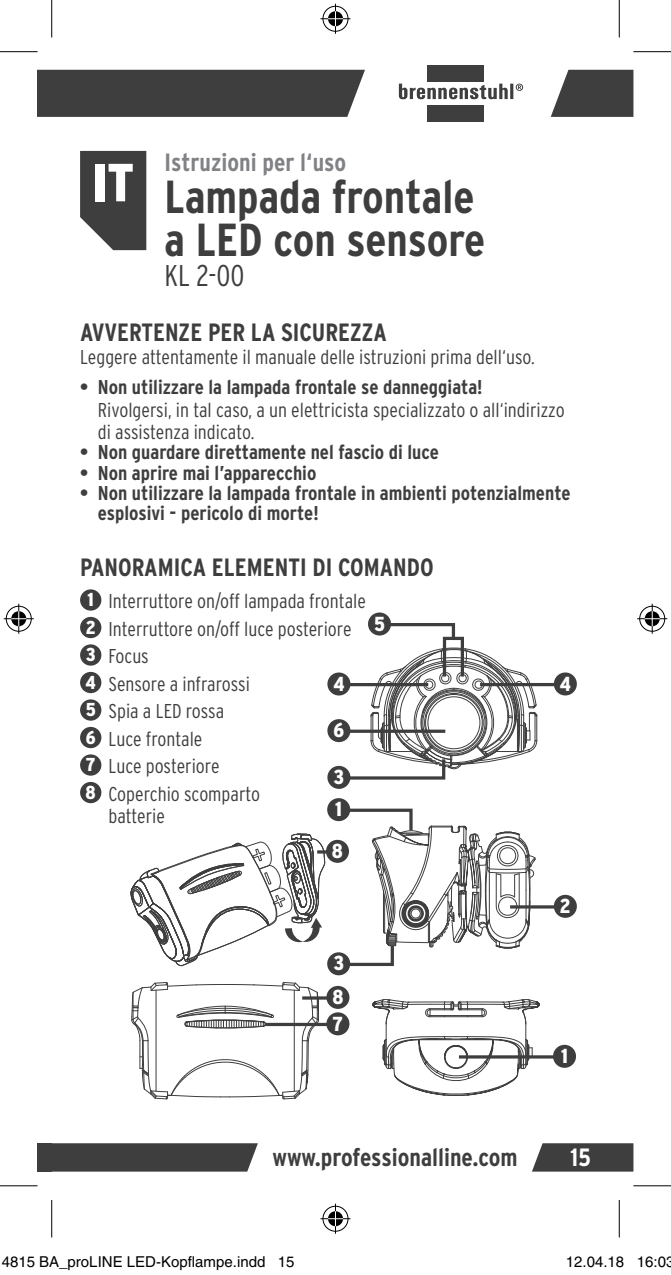
<style>
.page{position:relative;width:671px;height:1275px;background:#fff}
.page>*{position:absolute;margin:0;border:0;box-sizing:border-box;transform-origin:0 0}
.t1{font:900 condensed 53.5px "Interstate";color:#fff}
.t2{font:700 condensed 46.25px/42.5px "Interstate";color:#3e3e3f}
.t3{font:300 condensed 30px "Interstate";color:#3e3e3f}
.t4{font:700 condensed 25px "Interstate";color:#3e3e3f}
.t5{font:700 condensed 25px "Interstate";color:#808285}
.t6{font:700 condensed 25px "Interstate";color:#fff}
.t7{font:900 condensed 20.25px "Interstate";color:#fff}
.t8{font:300 condensed 20px/27.5px "Interstate";color:#3e3e3f}
.t9{font:700 condensed 20px/20.2px "Interstate";color:#3e3e3f}
.t10{font:15px "Helvetica";color:#000}
.s1{font-weight:900;font-size:18.75px;color:#fff}
</style>
<div class="page">
<div style="left:427px;top:65px;width:57px;height:16px;background:#3e3e3f"></div>
<div style="left:427px;top:105px;width:57px;height:17px;background:#3e3e3f"></div>
<hr style="left:510px;top:84px;width:3px;height:15px;background:#3e3e3f">
<svg style="left:398px;top:84px;width:109px;height:16px"></svg>
<svg style="left:515px;top:84px;width:8px;height:7px"></svg>
<svg style="left:550px;top:70px;width:83px;height:47px"></svg>
<div style="left:52px;top:1143px;width:206px;height:28px;background:#3e3e3f"></div>
<svg style="left:532px;top:1143px;width:101px;height:28px"></svg>
<div style="left:38px;top:1143px;width:14px;height:28px;background:#3e3e3f"></div>
<div style="left:38px;top:70px;width:327px;height:47px;background:#3e3e3f"></div>
<svg style="left:130px;top:833px;width:195px;height:267px"></svg>
<div style="left:327px;top:672px;width:23px;height:23px;background:#3e3e3f;border-radius:50%"></div>
<div style="left:368px;top:612px;width:23px;height:23px;background:#3e3e3f;border-radius:50%"></div>
<hr style="left:302px;top:996px;width:36px;height:3px;background:#3e3e3f">
<div style="left:326px;top:986px;width:23px;height:23px;background:#3e3e3f;border-radius:50%"></div>
<svg style="left:335px;top:621px;width:202px;height:159px"></svg>
<div style="left:327px;top:766px;width:23px;height:23px;background:#3e3e3f;border-radius:50%"></div>
<svg style="left:350px;top:729px;width:95px;height:4px"></svg>
<div style="left:327px;top:719px;width:23px;height:23px;background:#3e3e3f;border-radius:50%"></div>
<hr style="left:480px;top:683px;width:85px;height:3px;background:#3e3e3f">
<div style="left:553px;top:672px;width:23px;height:23px;background:#3e3e3f;border-radius:50%"></div>
<hr style="left:510px;top:905px;width:55px;height:3px;background:#3e3e3f">
<div style="left:553px;top:895px;width:23px;height:23px;background:#3e3e3f;border-radius:50%"></div>
<div style="left:442px;top:637px;width:21px;height:41px;border:3px solid #3e3e3f"></div>
<div style="left:327px;top:798px;width:23px;height:23px;background:#3e3e3f;border-radius:50%"></div>
<div style="left:327px;top:952px;width:23px;height:23px;background:#3e3e3f;border-radius:50%"></div>
<svg style="left:335px;top:808px;width:204px;height:288px"></svg>
<hr style="left:458px;top:1055px;width:106px;height:3px;background:#3e3e3f">
<div style="left:552px;top:1045px;width:23px;height:23px;background:#3e3e3f;border-radius:50%"></div>
<hr style="left:265px;top:1023px;width:73px;height:3px;background:#3e3e3f">
<div style="left:326px;top:1012px;width:23px;height:23px;background:#3e3e3f;border-radius:50%"></div>
<hr style="left:317px;top:850px;width:20px;height:3px;background:#3e3e3f">
<div style="left:326px;top:840px;width:23px;height:23px;background:#3e3e3f;border-radius:50%"></div>
<svg style="left:80px;top:151px;width:66px;height:99px"></svg>
<div style="left:80px;top:589px;width:21px;height:21px;background:#3e3e3f;border-radius:50%"></div>
<div style="left:80px;top:617px;width:21px;height:21px;background:#3e3e3f;border-radius:50%"></div>
<div style="left:80px;top:644px;width:21px;height:22px;background:#3e3e3f;border-radius:50%"></div>
<div style="left:80px;top:672px;width:21px;height:21px;background:#3e3e3f;border-radius:50%"></div>
<div style="left:80px;top:699px;width:21px;height:21px;background:#3e3e3f;border-radius:50%"></div>
<div style="left:80px;top:727px;width:21px;height:21px;background:#3e3e3f;border-radius:50%"></div>
<div style="left:80px;top:754px;width:21px;height:22px;background:#3e3e3f;border-radius:50%"></div>
<div style="left:80px;top:782px;width:21px;height:21px;background:#3e3e3f;border-radius:50%"></div>
<hr style="left:0;top:51px;width:38px;height:1px;background:#000">
<hr style="left:633px;top:51px;width:37px;height:1px;background:#000">
<hr style="left:0;top:1185px;width:38px;height:1px;background:#000">
<hr style="left:633px;top:1185px;width:37px;height:1px;background:#000">
<hr style="left:51px;top:0;width:1px;height:38px;background:#000">
<hr style="left:51px;top:1200px;width:1px;height:37px;background:#000">
<hr style="left:618px;top:0;width:1px;height:38px;background:#000">
<hr style="left:618px;top:1200px;width:1px;height:37px;background:#000">
<div style="left:321px;top:5px;width:28px;height:28px;border:3px solid #fff;border-radius:50%"></div>
<hr style="left:320px;top:17px;width:30px;height:3px;background:#fff">
<hr style="left:334px;top:4px;width:3px;height:30px;background:#fff">
<div style="left:326px;top:10px;width:18px;height:18px;border:3px solid #fff;border-radius:50%"></div>
<div style="left:322px;top:6px;width:26px;height:26px;border:1px solid #000;border-radius:50%"></div>
<hr style="left:320px;top:18px;width:30px;height:1px;background:#000">
<hr style="left:335px;top:4px;width:1px;height:30px;background:#000">
<svg style="left:328px;top:11px;width:15px;height:15px"></svg>
<div style="left:321px;top:1204px;width:28px;height:29px;border:3px solid #fff;border-radius:50%"></div>
<hr style="left:320px;top:1217px;width:30px;height:3px;background:#fff">
<hr style="left:334px;top:1203px;width:3px;height:30px;background:#fff">
<div style="left:326px;top:1209px;width:18px;height:19px;border:3px solid #fff;border-radius:50%"></div>
<div style="left:322px;top:1206px;width:26px;height:25px;border:1px solid #000;border-radius:50%"></div>
<hr style="left:320px;top:1218px;width:30px;height:1px;background:#000">
<hr style="left:335px;top:1203px;width:1px;height:30px;background:#000">
<svg style="left:328px;top:1211px;width:15px;height:15px"></svg>
<div style="left:5px;top:605px;width:28px;height:28px;border:3px solid #fff;border-radius:50%"></div>
<hr style="left:4px;top:617px;width:30px;height:3px;background:#fff">
<hr style="left:17px;top:604px;width:3px;height:30px;background:#fff">
<div style="left:10px;top:610px;width:18px;height:18px;border:3px solid #fff;border-radius:50%"></div>
<div style="left:6px;top:606px;width:26px;height:25px;border:1px solid #000;border-radius:50%"></div>
<hr style="left:4px;top:618px;width:30px;height:1px;background:#000">
<hr style="left:18px;top:604px;width:1px;height:30px;background:#000">
<svg style="left:11px;top:611px;width:15px;height:15px"></svg>
<div style="left:637px;top:605px;width:29px;height:28px;border:3px solid #fff;border-radius:50%"></div>
<hr style="left:637px;top:617px;width:30px;height:3px;background:#fff">
<hr style="left:650px;top:604px;width:3px;height:30px;background:#fff">
<div style="left:642px;top:610px;width:19px;height:18px;border:3px solid #fff;border-radius:50%"></div>
<div style="left:639px;top:606px;width:25px;height:25px;border:1px solid #000;border-radius:50%"></div>
<hr style="left:637px;top:618px;width:30px;height:1px;background:#000">
<hr style="left:651px;top:604px;width:1px;height:30px;background:#000">
<svg style="left:644px;top:611px;width:15px;height:15px"></svg>
<div style="left:81px;top:1259px;width:8px;height:9px;border:1px solid #fff;border-radius:50%"></div>
<div style="left:82px;top:1260px;width:6px;height:7px;border:1px solid #fff;border-radius:50%"></div>
<div style="left:171px;top:1259px;width:8px;height:9px;border:1px solid #fff;border-radius:50%"></div>
<div style="left:172px;top:1260px;width:6px;height:7px;border:1px solid #fff;border-radius:50%"></div>
<div style="left:588px;top:1257px;width:5px;height:10px;border:1px solid #fff;border-radius:50%"></div>
<div style="left:586px;top:1256px;width:8px;height:12px;border:1px solid #fff;border-radius:50%"></div>
<div style="left:658px;top:1257px;width:6px;height:10px;border:1px solid #fff;border-radius:50%"></div>
<div style="left:657px;top:1256px;width:8px;height:12px;border:1px solid #fff;border-radius:50%"></div>
<p class="t5" style="left:164px;top:147px;width:183px">Istruzioni per l‘uso</p>
<h2 class="t2" style="left:164px;top:175px;width:322px">Lampada frontale a LED con sensore</h2>
<h3 class="t3" style="left:164px;top:257px;width:81px">KL 2-00</h3>
<p class="t4" style="left:80px;top:317px;width:308px">AVVERTENZE PER LA SICUREZZA</p>
<p class="t8" style="left:80px;top:343px;width:456px">Leggere attentamente il manuale delle istruzioni prima dell‘uso.</p>
<p class="t9" style="left:80px;top:377px;width:404px">• Non utilizzare la lampada frontale se danneggiata!</p>
<p class="t8" style="left:98px;top:398px;width:468px;line-height:22.5px">Rivolgersi, in tal caso, a un elettricista specializzato o all‘indirizzo di assistenza indicato.</p>
<p class="t9" style="left:80px;top:442px;width:360px">• Non guardare direttamente nel fascio di luce</p>
<p class="t9" style="left:80px;top:462px;width:238px">• Non aprire mai l’apparecchio</p>
<p class="t9" style="left:98px;top:482px;width:474px;text-indent:-18px">• Non utilizzare la lampada frontale in ambienti potenzialmente esplosivi - pericolo di morte!</p>
<h1 class="t1" style="left:92px;top:150px;width:43px">IT</h1>
<p class="t4" style="left:80px;top:552px;width:355px">PANORAMICA ELEMENTI DI COMANDO</p>
<p class="t8" style="left:86px;top:587px;width:282px"><span class="s1">1</span> Interruttore on/off lampada frontale<br><span class="s1">2</span> Interruttore on/off luce posteriore<br><span class="s1">3</span> Focus<br><span class="s1">4</span> Sensore a infrarossi<br><span class="s1">5</span> Spia a LED rossa<br><span class="s1">6</span> Luce frontale<br><span class="s1">7</span> Luce posteriore<br><span class="s1">8</span> Coperchio scomparto</p>
<p class="t8" style="left:108px;top:802px;width:58px">batterie</p>
<p class="t7" style="left:374px;top:611px;width:12px">5</p>
<p class="t7" style="left:333px;top:671px;width:13px">4</p>
<p class="t7" style="left:333px;top:718px;width:12px">6</p>
<p class="t7" style="left:333px;top:764px;width:12px">3</p>
<p class="t7" style="left:335px;top:797px;width:8px">1</p>
<p class="t7" style="left:332px;top:838px;width:13px">8</p>
<p class="t7" style="left:333px;top:951px;width:12px">3</p>
<p class="t7" style="left:332px;top:984px;width:13px">8</p>
<p class="t7" style="left:332px;top:1011px;width:12px">7</p>
<p class="t7" style="left:559px;top:671px;width:13px">4</p>
<p class="t7" style="left:559px;top:893px;width:12px">2</p>
<p class="t7" style="left:561px;top:1043px;width:8px">1</p>
<p class="t4" style="left:272px;top:1142px;width:246px">www.professionalline.com</p>
<p class="t6" style="left:570px;top:1142px;width:22px">15</p>
<p class="t10" style="left:2px;top:1253px;width:294px">4815 BA_proLINE LED-Kopflampe.indd 15</p>
<p class="t10" style="left:565px;top:1253px;width:110px">12.04.18 16:03</p>
</div>
